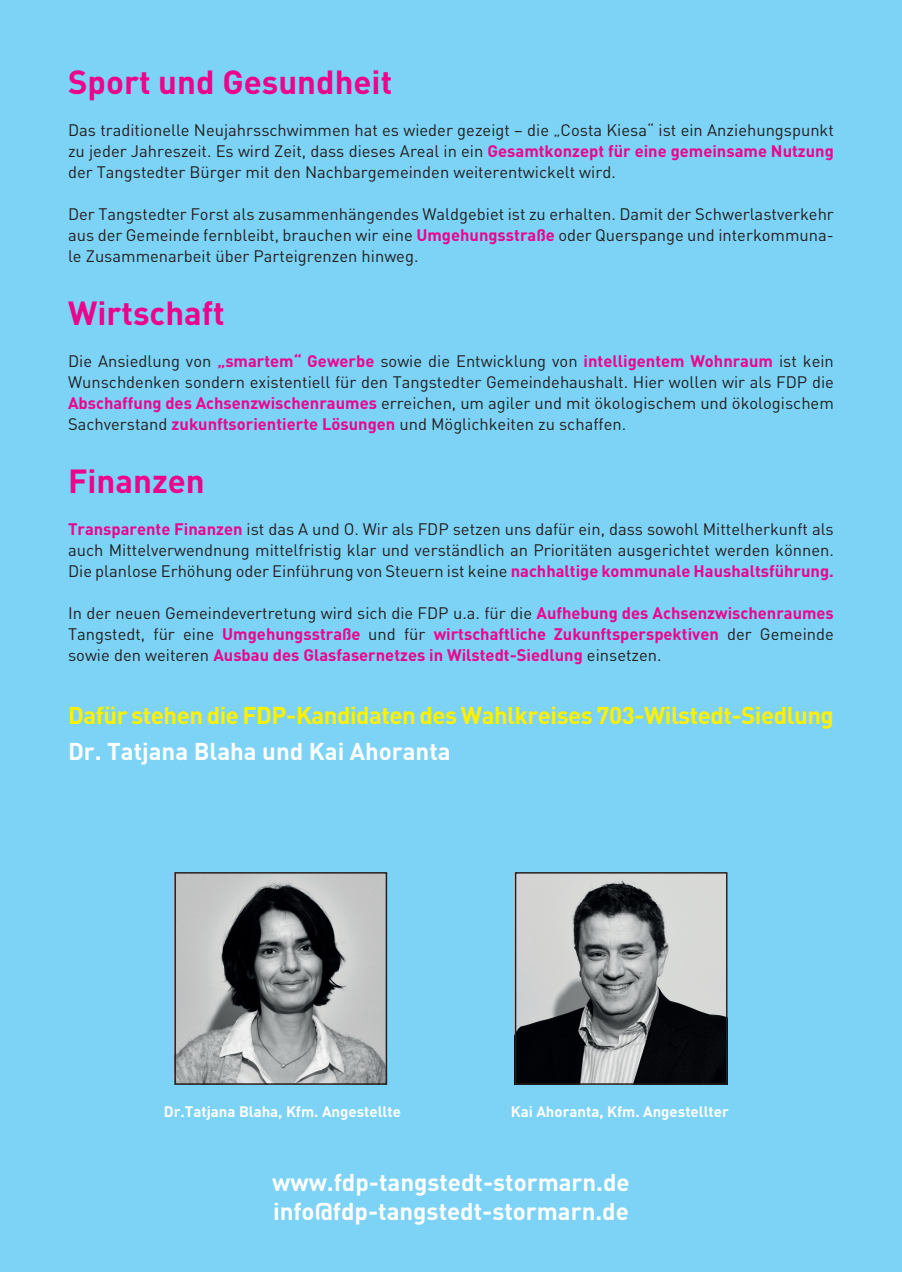
<style>
.page{position:relative;width:902px;height:1272px;background:#fff}
.page>*{position:absolute;margin:0;border:0;box-sizing:border-box;transform-origin:0 0}
.t1{font:700 33px "DIN";color:#ed028c}
.t2{font:700 24px "DIN";color:#fff}
.t3{font:700 24px "DIN";letter-spacing:-.02em;color:#fff101}
.t4{font:16.5px/21px "DIN";color:#231f20;text-align:justify}
.t5{font:700 16.5px/21px "DIN";color:#ed028c;text-align:justify}
.t6{font:700 15px "DIN";color:#fff}
.s1{font-weight:700;color:#ed028c}
.s2{font-weight:400;color:#231f20}
</style>
<div class="page">
<div style="left:0;top:0;width:901px;height:1271px;background:#7cd3f6"></div>
<img style="left:177px;top:875px;width:207px;height:206px">
<div style="left:174px;top:872px;width:213px;height:212px;border:2px solid #231f20"></div>
<img style="left:517px;top:875px;width:207px;height:206px">
<div style="left:514px;top:872px;width:213px;height:212px;border:2px solid #231f20"></div>
<p class="t1" style="left:68px;top:60px;width:326px">Sport und Gesundheit</p>
<p class="t4" style="left:68px;top:119px;width:767px">Das traditionelle Neujahrsschwimmen hat es wieder gezeigt – die „Costa Kiesa“ ist ein Anziehungspunkt zu jeder Jahreszeit. Es wird Zeit, dass dieses Areal in ein <span class="s1">Gesamtkonzept für eine gemeinsame Nutzung </span>der Tangstedter Bürger mit den Nachbargemeinden weiterentwickelt wird.</p>
<p class="t4" style="left:68px;top:203px;width:767px">Der Tangstedter Forst als zusammenhängendes Waldgebiet ist zu erhalten. Damit der Schwerlastverkehr aus der Gemeinde fernbleibt, brauchen wir eine <span class="s1">Umgehungsstraße</span> oder Querspange und interkommuna&shy;le Zusammenarbeit über Parteigrenzen hinweg.</p>
<p class="t1" style="left:68px;top:291px;width:158px">Wirtschaft</p>
<p class="t4" style="left:68px;top:350px;width:767px">Die Ansiedlung von <span class="s1">„smartem“ Gewerbe</span> sowie die Entwicklung von <span class="s1">intelligentem Wohnraum</span> ist kein Wunschdenken sondern existentiell für den Tangstedter Gemeindehaushalt. Hier wollen wir als FDP die <span class="s1">Abschaffung des Achsenzwischenraumes</span> erreichen, um agiler und mit ökologischem und ökologischem Sachverstand <span class="s1">zukunftsorientierte Lösungen</span> und Möglichkeiten zu schaffen.</p>
<p class="t1" style="left:68px;top:459px;width:138px">Finanzen</p>
<p class="t4" style="left:68px;top:518px;width:767px"><span class="s1">Transparente Finanzen</span> ist das A und O. Wir als FDP setzen uns dafür ein, dass sowohl Mittelherkunft als auch Mittelverwendnung mittelfristig klar und verständlich an Prioritäten ausgerichtet werden können.<br>Die planlose Erhöhung oder Einführung von Steuern ist keine <span class="s1">nachhaltige kommunale Haushaltsführung.</span></p>
<p class="t5" style="left:68px;top:601px;width:767px"><span class="s2">In der neuen Gemeindevertretung wird sich die FDP u.a. für die</span> Aufhebung des Achsenzwischenraumes <span class="s2">Tangstedt, für eine</span> Umgehungsstraße <span class="s2">und für</span> wirtschaftliche Zukunftsperspektiven <span class="s2">der Gemeinde sowie den weiteren</span> Ausbau des Glasfasernetzes in Wilstedt-Siedlung <span class="s2">einsetzen.</span></p>
<p class="t3" style="left:68px;top:699px;width:767px">Dafür stehen die FDP-Kandidaten des Wahlkreises 703-Wilstedt-Siedlung</p>
<p class="t2" style="left:68px;top:735px;width:384px">Dr. Tatjana Blaha und Kai Ahoranta</p>
<p class="t6" style="left:164px;top:1101px;width:239px">Dr.Tatjana Blaha, Kfm. Angestellte</p>
<p class="t6" style="left:510px;top:1101px;width:220px">Kai Ahoranta, Kfm. Angestellter</p>
<p class="t2" style="left:272px;top:1166px;width:359px">www.fdp-tangstedt-stormarn.de</p>
<p class="t2" style="left:273px;top:1195px;width:357px">info@fdp-tangstedt-stormarn.de</p>
</div>
